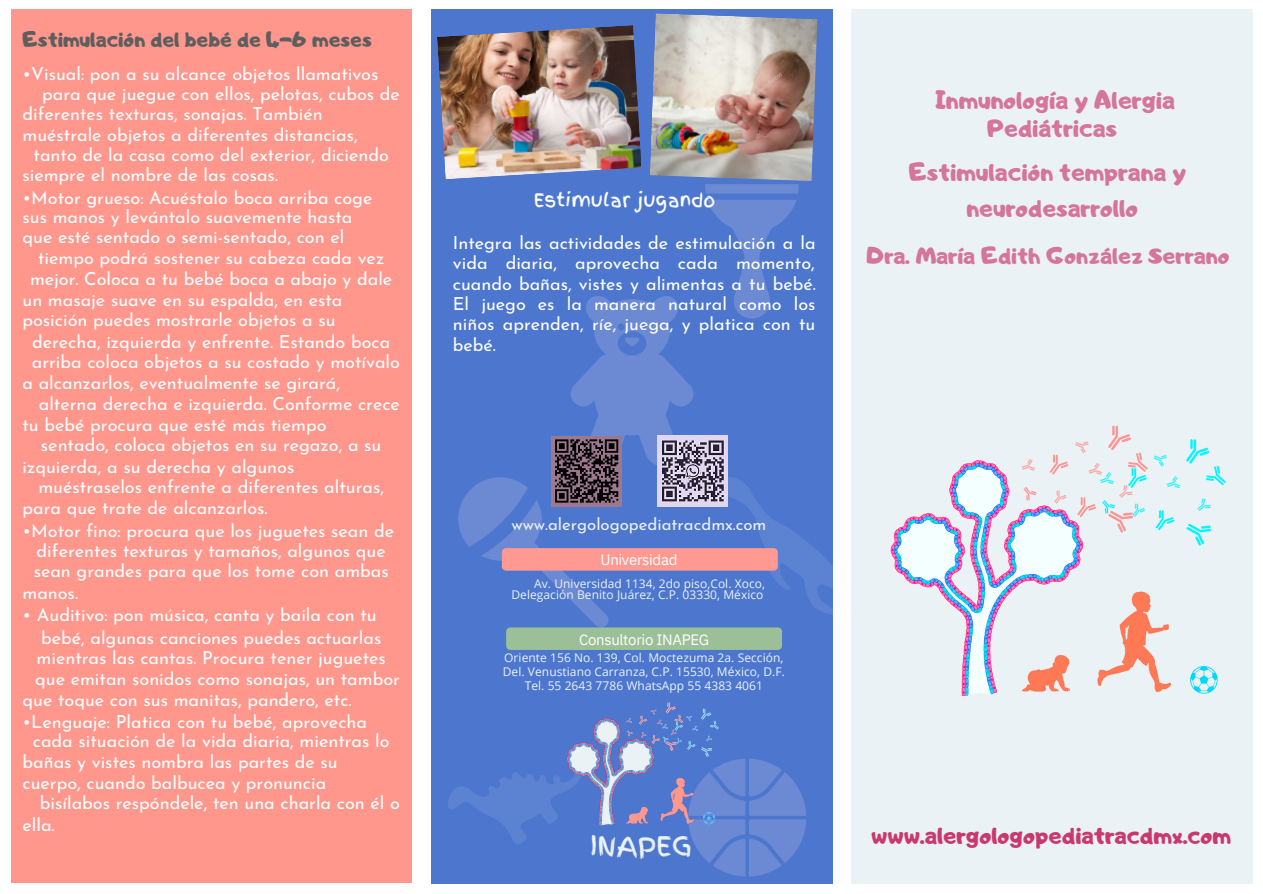
<style>
.page{position:relative;width:1263px;height:894px;background:#fff}
.page>*{position:absolute;margin:0;border:0;box-sizing:border-box;transform-origin:0 0}
.t1{font:27px "Finger Paint";color:#ebf2f5}
.t2{font:24.75px/28px "Adigiana Toybox";color:#d5759b;text-align:center}
.t3{font:23.7px "Adigiana Toybox";color:#c9396f}
.t4{font:23.1px "Adigiana Toybox";color:#d5759b}
.t5{font:21px "Adigiana Toybox";color:#5e5e5e}
.t6{font:18.6px "Finger Paint";color:#fff}
.t7{font:18px/20.2px "Josefin Sans";color:#fff}
.t8{font:16.8px "Josefin Sans";color:#ebf2f5}
.t9{font:15px "IBM Plex Sans";letter-spacing:-.02em;color:#fff}
.t10{font:12px/14px "Open Sans";letter-spacing:.005em;color:#ebf2f5;text-align:right}
</style>
<div class="page">
<div style="left:12px;top:9px;width:400px;height:873px;background:#ff978d"></div>
<div style="left:431px;top:9px;width:402px;height:875px;background:#4d77ce"></div>
<svg style="left:703px;top:477px;width:130px;height:138px"></svg>
<div style="left:851px;top:9px;width:402px;height:875px;background:#ebf2f5"></div>
<svg style="left:448px;top:772px;width:97px;height:72px"></svg>
<svg style="left:705px;top:184px;width:94px;height:134px"></svg>
<svg style="left:690px;top:759px;width:116px;height:117px"></svg>
<img style="left:650px;top:13px;width:167px;height:168px">
<img style="left:890px;top:425px;width:336px;height:272px">
<div style="left:502px;top:548px;width:276px;height:22px;background:#ff9991;border-radius:4px"></div>
<div style="left:506px;top:627px;width:276px;height:22px;background:#9bbf97;border-radius:4px"></div>
<img style="left:545px;top:702px;width:188px;height:128px">
<svg style="left:458px;top:296px;width:236px;height:354px"></svg>
<img style="left:657px;top:435px;width:71px;height:71px">
<img style="left:437px;top:25px;width:204px;height:154px">
<p class="t5" style="left:22px;top:25px;width:351px">Estimulación del bebé de 4-6 meses</p>
<p class="t7" style="left:22px;top:65px;width:357px">•Visual: pon a su alcance objetos llamativos</p>
<p class="t7" style="left:42px;top:85px;width:359px">para que juegue con ellos, pelotas, cubos de</p>
<p class="t7" style="left:22px;top:106px;width:302px">diferentes texturas, sonajas. También</p>
<p class="t7" style="left:22px;top:126px;width:337px">muéstrale objetos a diferentes distancias,</p>
<p class="t7" style="left:34px;top:146px;width:357px">tanto de la casa como del exterior, diciendo</p>
<p class="t7" style="left:22px;top:166px;width:257px">siempre el nombre de las cosas.</p>
<p class="t7" style="left:22px;top:189px;width:351px;line-height:19.6px">•Motor grueso: Acuéstalo boca arriba coge sus manos y levántalo suavemente hasta que esté sentado o semi-sentado, con el</p>
<p class="t7" style="left:38px;top:250px;width:348px">tiempo podrá sostener su cabeza cada vez</p>
<p class="t7" style="left:30px;top:270px;width:364px">mejor. Coloca a tu bebé boca a abajo y dale</p>
<p class="t7" style="left:22px;top:291px;width:321px">un masaje suave en su espalda, en esta</p>
<p class="t7" style="left:22px;top:312px;width:315px">posición puedes mostrarle objetos a su</p>
<p class="t7" style="left:32px;top:333px;width:360px">derecha, izquierda y enfrente. Estando boca</p>
<p class="t7" style="left:32px;top:353px;width:370px">arriba coloca objetos a su costado y motívalo</p>
<p class="t7" style="left:22px;top:374px;width:319px">a alcanzarlos, eventualmente se girará,</p>
<p class="t7" style="left:39px;top:395px;width:363px">alterna derecha e izquierda. Conforme crece</p>
<p class="t7" style="left:22px;top:416px;width:306px">tu bebé procura que esté más tiempo</p>
<p class="t7" style="left:41px;top:436px;width:342px">sentado, coloca objetos en su regazo, a su</p>
<p class="t7" style="left:22px;top:458px;width:273px">izquierda, a su derecha y algunos</p>
<p class="t7" style="left:38px;top:478px;width:347px">muéstraselos enfrente a diferentes alturas,</p>
<p class="t7" style="left:22px;top:499px;width:247px">para que trate de alcanzarlos.</p>
<p class="t7" style="left:22px;top:522px;width:373px">•Motor fino: procura que los juguetes sean de</p>
<p class="t7" style="left:37px;top:542px;width:351px">diferentes texturas y tamaños, algunos que</p>
<p class="t7" style="left:34px;top:562px;width:357px">sean grandes para que los tome con ambas</p>
<p class="t7" style="left:22px;top:584px;width:57px">manos.</p>
<p class="t7" style="left:22px;top:605px;width:360px;line-height:22.5px;text-align:right">• Auditivo: pon música, canta y baila con tu bebé, algunas canciones puedes actuarlas</p>
<p class="t7" style="left:37px;top:649px;width:351px">mientras las cantas. Procura tener juguetes</p>
<p class="t7" style="left:35px;top:670px;width:366px">que emitan sonidos como sonajas, un tambor</p>
<p class="t7" style="left:22px;top:691px;width:331px">que toque con sus manitas, pandero, etc.</p>
<p class="t7" style="left:22px;top:713px;width:346px">•Lenguaje: Platica con tu bebé, aprovecha</p>
<p class="t7" style="left:33px;top:732px;width:358px">cada situación de la vida diaria, mientras lo</p>
<p class="t7" style="left:22px;top:752px;width:317px">bañas y vistes nombra las partes de su</p>
<p class="t7" style="left:22px;top:774px;width:305px">cuerpo, cuando balbucea y pronuncia</p>
<p class="t7" style="left:40px;top:794px;width:361px">bisílabos respóndele, ten una charla con él o</p>
<p class="t7" style="left:22px;top:815px;width:34px">ella.</p>
<p class="t6" style="left:534px;top:186px;width:183px">Estimular jugando</p>
<p class="t7" style="left:453px;top:234px;width:364px;text-align:justify">Integra las actividades de estimulación a la vida diaria, aprovecha cada momento, cuando bañas, vistes y alimentas a tu bebé.<br>El juego es la manera natural como los niños aprenden, ríe, juega, y platica con tu bebé.</p>
<h2 class="t2" style="left:936px;top:86px;width:241px">Inmunología y Alergia<br>Pediátricas</h2>
<h2 class="t2" style="left:909px;top:154px;width:279px;line-height:36px">Estimulación temprana y neurodesarrollo</h2>
<p class="t4" style="left:867px;top:240px;width:364px">Dra. María Edith González Serrano</p>
<p class="t8" style="left:511px;top:517px;width:256px">www.alergologopediatracdmx.com</p>
<p class="t9" style="left:600px;top:549px;width:78px">Universidad</p>
<p class="t10" style="left:511px;top:578px;width:255px;line-height:10.9px">Av. Universidad 1134, 2do piso,Col. Xoco,<br>Delegación Benito Juárez, C.P. 03330, México</p>
<p class="t9" style="left:579px;top:629px;width:132px">Consultorio INAPEG</p>
<p class="t10" style="left:503px;top:650px;width:284px;text-align:center">Oriente 156 No. 139, Col. Moctezuma 2a. Sección,<br>Del. Venustiano Carranza, C.P. 15530, México, D.F.<br>Tel. 55 2643 7786 WhatsApp 55 4383 4061</p>
<h1 class="t1" style="left:590px;top:826px;width:103px">INAPEG</h1>
<h3 class="t3" style="left:871px;top:819px;width:361px">www.alergologopediatracdmx.com</h3>
</div>
